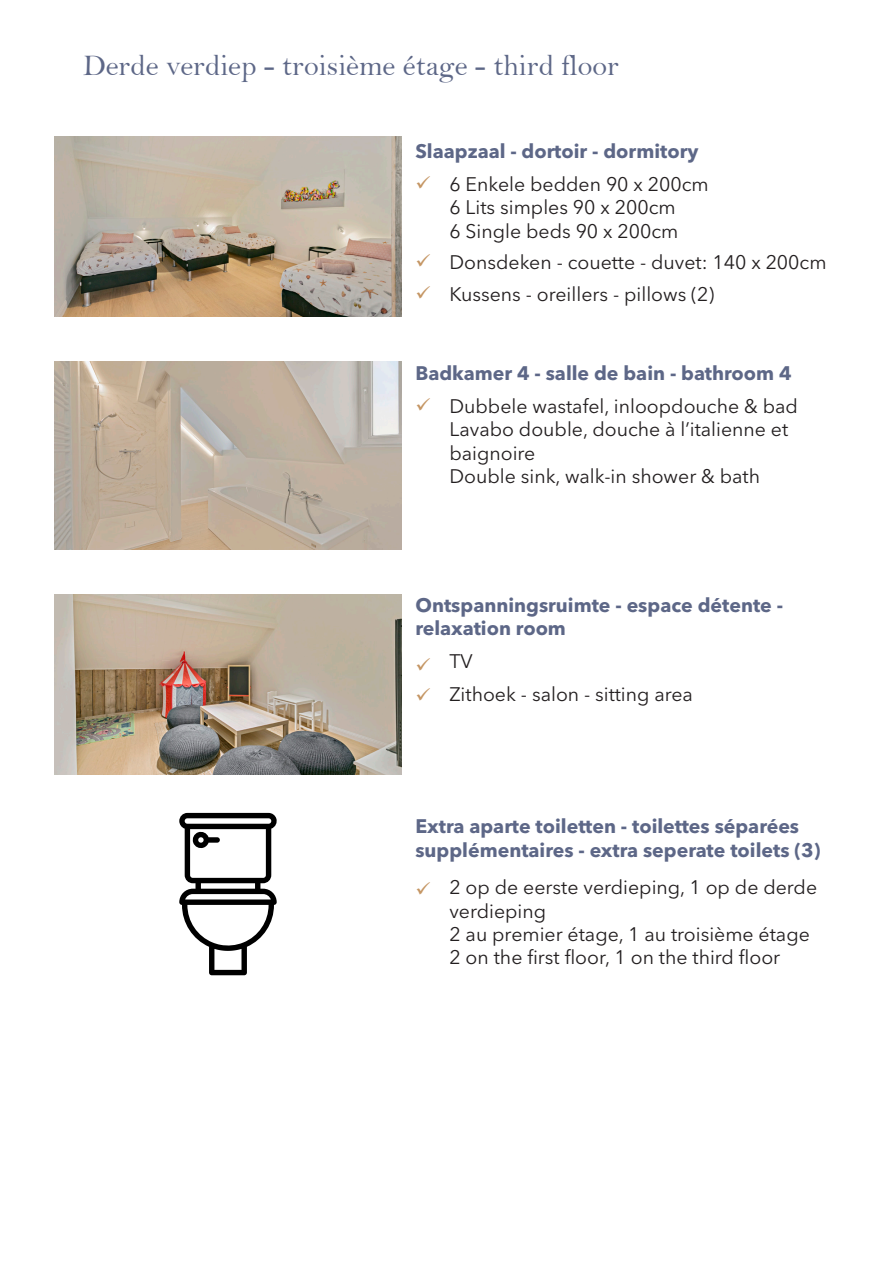
<style>
.page{position:relative;width:893px;height:1263px;background:#fff}
.page>*{position:absolute;margin:0;border:0;box-sizing:border-box;transform-origin:0 0}
.t1{font:30px "Bell";color:#5d6787}
.t2{font:19.5px/23.4px "Avenir Next LT Pro";color:#231f20}
.t3{font:700 19.5px/23.4px "Avenir Next LT Pro";color:#5d6787}
</style>
<div class="page">
<img style="left:54px;top:137px;width:348px;height:180px">
<img style="left:54px;top:594px;width:348px;height:181px">
<svg style="left:179px;top:813px;width:98px;height:162px"></svg>
<img style="left:54px;top:361px;width:348px;height:188px">
<p class="t1" style="left:83px;top:47px;width:538px">Derde verdiep - troisième étage - third floor</p>
<p class="t3" style="left:415px;top:139px;width:285px">Slaapzaal - dortoir - dormitory</p>
<p class="t2" style="left:449px;top:172px;width:261px">6 Enkele bedden 90 x 200cm</p>
<p class="t2" style="left:449px;top:196px;width:228px">6 Lits simples 90 x 200cm</p>
<p class="t2" style="left:449px;top:219px;width:230px">6 Single beds 90 x 200cm</p>
<p class="t2" style="left:449px;top:251px;width:379px">Donsdeken - couette - duvet: 140 x 200cm</p>
<p class="t2" style="left:449px;top:282px;width:266px">Kussens - oreillers - pillows (2)</p>
<p class="t3" style="left:415px;top:361px;width:378px">Badkamer 4 - salle de bain - bathroom 4</p>
<p class="t2" style="left:449px;top:394px;width:350px">Dubbele wastafel, inloopdouche &amp; bad</p>
<p class="t2" style="left:449px;top:418px;width:340px">Lavabo double, douche à l’italienne et baignoire</p>
<p class="t2" style="left:449px;top:465px;width:312px">Double sink, walk-in shower &amp; bath</p>
<p class="t3" style="left:415px;top:593px;width:369px">Ontspanningsruimte - espace détente - relaxation room</p>
<p class="t2" style="left:449px;top:650px;width:25px">TV</p>
<p class="t2" style="left:449px;top:683px;width:245px">Zithoek - salon - sitting area</p>
<p class="t3" style="left:415px;top:815px;width:406px">Extra aparte toiletten - toilettes séparées supplémentaires - extra seperate toilets (3)</p>
<p class="t2" style="left:449px;top:876px;width:369px">2 op de eerste verdieping, 1 op de derde verdieping</p>
<p class="t2" style="left:449px;top:922px;width:362px">2 au premier étage, 1 au troisième étage</p>
<p class="t2" style="left:449px;top:946px;width:332px">2 on the first floor, 1 on the third floor</p>
</div>
